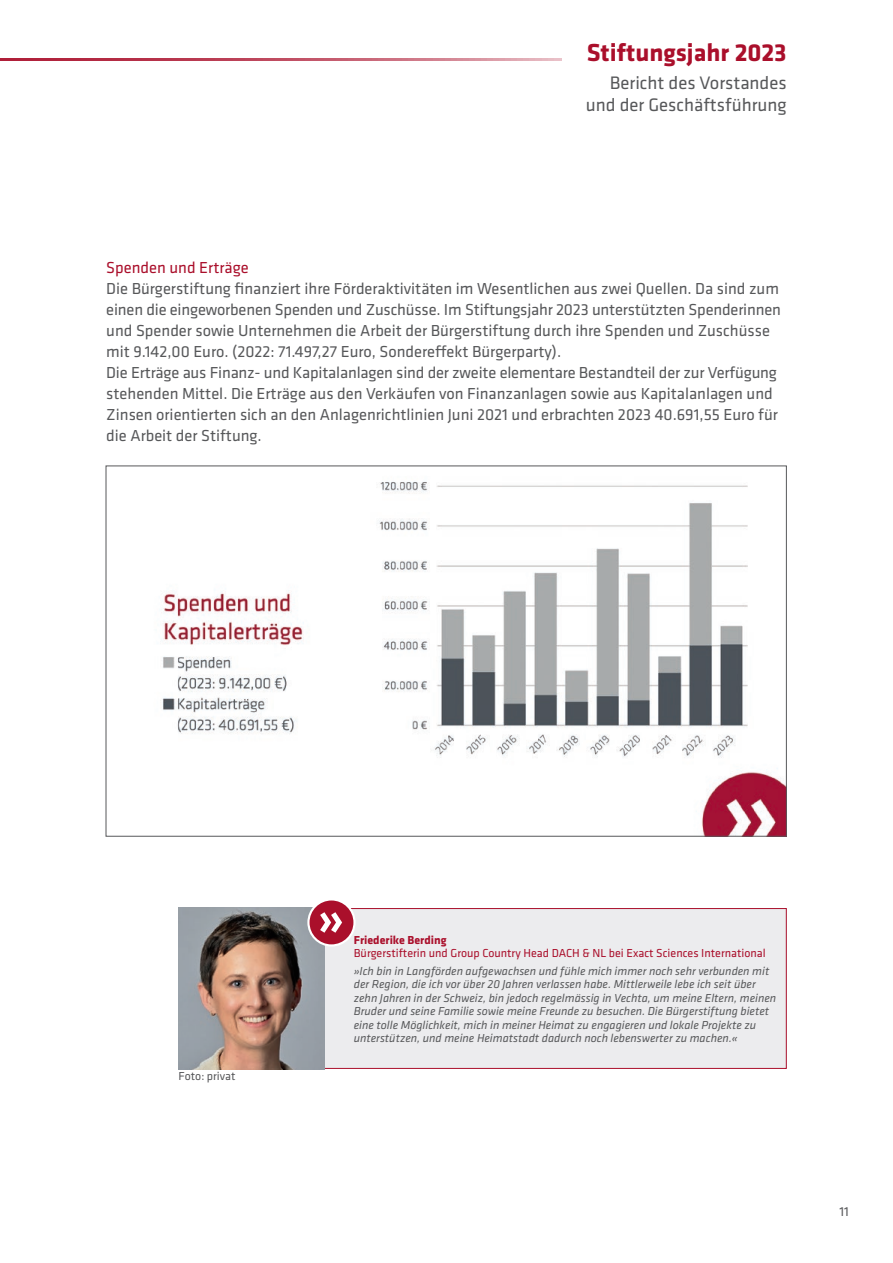
<style>
.page{position:relative;width:893px;height:1263px;background:#fff}
.page>*{position:absolute;margin:0;border:0;box-sizing:border-box;transform-origin:0 0}
.t1{font:700 25.5px "Klavika";color:#aa0f2b}
.t2{font:18.75px/21.8px "Klavika";color:#57585a;text-align:right}
.t3{font:16.5px/21px "Klavika";color:#57585a}
.t4{font:16.5px "Klavika";color:#aa0f2b}
.t5{font:13.5px "Klavika";color:#57585a}
.t6{font:italic 12px/13.5px "Klavika";color:#57585a}
.t7{font:12px "Klavika";color:#aa0f2b}
.t8{font:700 12px "Klavika";color:#aa0f2b}
.t9{font:12px "Klavika";color:#57585a}
</style>
<div class="page">
<hr style="left:0;top:59px;width:561px;height:2px;background:#aa0f2b">
<img style="left:160px;top:481px;width:625px;height:353px">
<div style="left:179px;top:908px;width:607px;height:160px;background:#ececee"></div>
<div style="left:179px;top:908px;width:608px;height:161px;border:1px solid #aa0f2b"></div>
<img style="left:179px;top:907px;width:145px;height:162px">
<svg style="left:307px;top:898px;width:49px;height:48px"></svg>
<svg style="left:310px;top:900px;width:43px;height:44px;background:#c1586b"></svg>
<h1 class="t1" style="left:587px;top:34px;width:201px">Stiftungsjahr 2023</h1>
<p class="t2" style="left:586px;top:71px;width:202px">Bericht des Vorstandes und der Geschäftsführung</p>
<p class="t4" style="left:106px;top:257px;width:144px">Spenden und Erträge</p>
<p class="t3" style="left:106px;top:278px;width:676px">Die Bürgerstiftung finanziert ihre Förderaktivitäten im Wesentlichen aus zwei Quellen. Da sind zum einen die eingeworbenen Spenden und Zuschüsse. Im Stiftungsjahr 2023 unterstützten Spenderinnen und Spender sowie Unternehmen die Arbeit der Bürgerstiftung durch ihre Spenden und Zuschüsse mit 9.142,00 Euro. (2022: 71.497,27 Euro, Sondereffekt Bürgerparty).<br>Die Erträge aus Finanz- und Kapitalanlagen sind der zweite elementare Bestandteil der zur Verfügung stehenden Mittel. Die Erträge aus den Verkäufen von Finanzanlagen sowie aus Kapitalanlagen und Zinsen orientierten sich an den Anlagenrichtlinien Juni 2021 und erbrachten 2023 40.691,55 Euro für die Arbeit der Stiftung.</p>
<p class="t9" style="left:179px;top:1068px;width:58px">Foto: privat</p>
<p class="t8" style="left:354px;top:931px;width:94px">Friederike Berding</p>
<p class="t7" style="left:354px;top:945px;width:413px">Bürgerstifterin und Group Country Head DACH &amp; NL bei Exact Sciences International</p>
<p class="t6" style="left:354px;top:964px;width:424px">»Ich bin in Langförden aufgewachsen und fühle mich immer noch sehr verbunden mit der Region, die ich vor über 20 Jahren verlassen habe. Mittlerweile lebe ich seit über zehn Jahren in der Schweiz, bin jedoch regelmässig in Vechta, um meine Eltern, meinen Bruder und seine Familie sowie meine Freunde zu besuchen. Die Bürgerstiftung bietet eine tolle Möglichkeit, mich in meiner Heimat zu engagieren und lokale Projekte zu unterstützen, und meine Heimatstadt dadurch noch lebenswerter zu machen.«</p>
<p class="t5" style="left:840px;top:1202px;width:11px">11</p>
</div>
